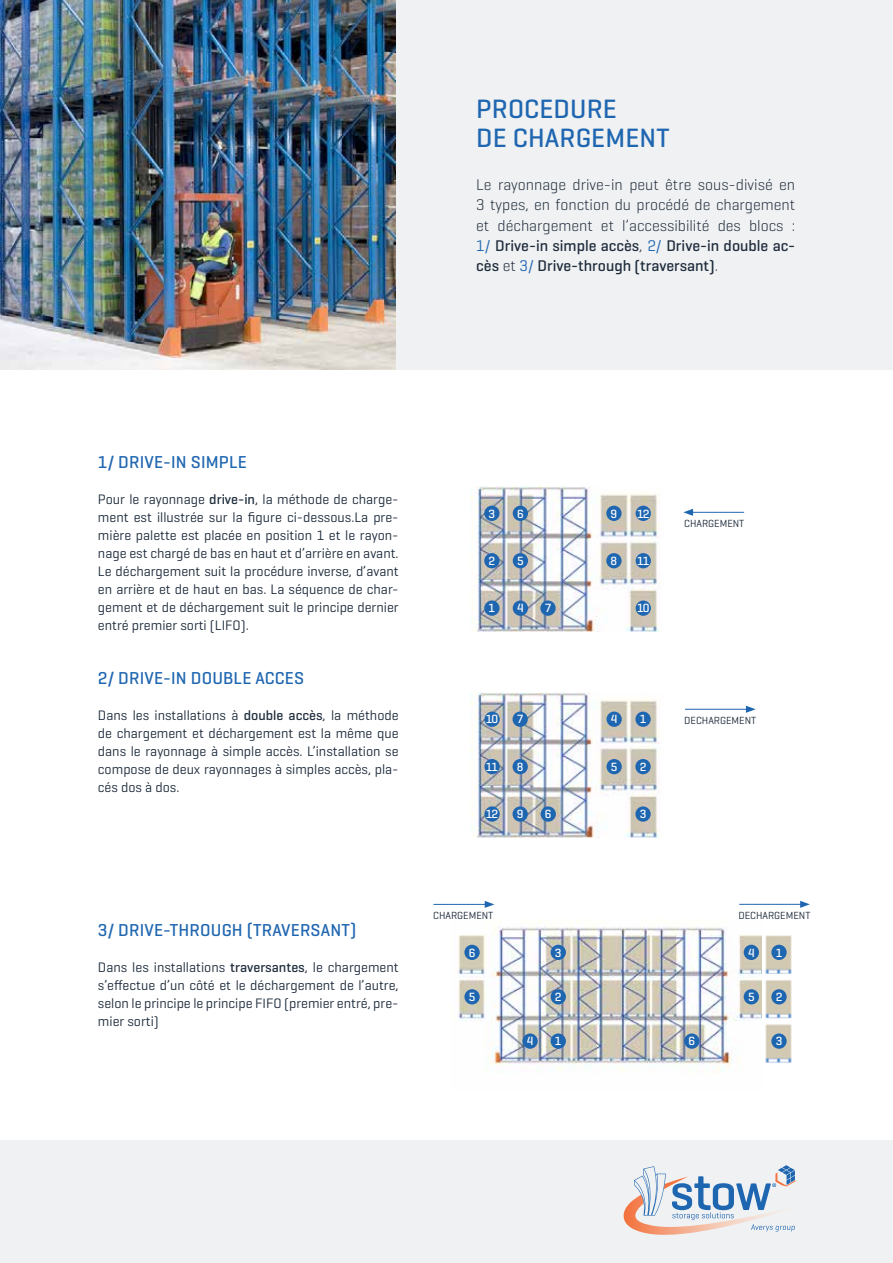
<style>
.page{position:relative;width:893px;height:1263px;background:#fff}
.page>*{position:absolute;margin:0;border:0;box-sizing:border-box;transform-origin:0 0}
.t1{font:500 27px/29.2px "Geogrotesque";letter-spacing:.005em;color:#1f66b1}
.t2{font:500 17.55px "Geogrotesque";letter-spacing:.01em;color:#1f66b1}
.t3{font:300 15.75px/20.2px "Geogrotesque";color:#1d2b3b;text-align:justify}
.t4{font:13.95px/18px "Geogrotesque";color:#1d2b3b;text-align:justify}
.t5{font:500 12.15px "Geogrotesque";letter-spacing:-.075em;color:#fff}
.t6{font:10.5px "Geogrotesque";color:#1d2b3b}
.s1{font-weight:400;color:#1f66b1}
.s2{font-weight:500}
</style>
<div class="page">
<div style="left:0;top:1140px;width:893px;height:123px;background:#f0f1f2"></div>
<svg style="left:623px;top:1165px;width:173px;height:70px"></svg>
<hr style="left:0;top:0;width:1px;height:370px;background:#1f66b1">
<div style="left:1px;top:0;width:892px;height:370px;background:#f0f1f2"></div>
<img style="left:0;top:0;width:396px;height:369px">
<img style="left:458px;top:919px;width:304px;height:154px">
<img style="left:765px;top:935px;width:27px;height:128px">
<div style="left:464px;top:945px;width:16px;height:15px;background:#1f66b1;border-radius:50%"></div>
<div style="left:551px;top:945px;width:15px;height:15px;background:#1f66b1;border-radius:50%"></div>
<div style="left:771px;top:945px;width:16px;height:15px;background:#1f66b1;border-radius:50%"></div>
<div style="left:744px;top:945px;width:15px;height:15px;background:#1f66b1;border-radius:50%"></div>
<div style="left:464px;top:989px;width:16px;height:15px;background:#1f66b1;border-radius:50%"></div>
<div style="left:551px;top:989px;width:15px;height:15px;background:#1f66b1;border-radius:50%"></div>
<div style="left:771px;top:989px;width:16px;height:15px;background:#1f66b1;border-radius:50%"></div>
<div style="left:744px;top:989px;width:15px;height:15px;background:#1f66b1;border-radius:50%"></div>
<div style="left:551px;top:1033px;width:15px;height:16px;background:#1f66b1;border-radius:50%"></div>
<div style="left:771px;top:1033px;width:16px;height:16px;background:#1f66b1;border-radius:50%"></div>
<div style="left:684px;top:1033px;width:15px;height:16px;background:#1f66b1;border-radius:50%"></div>
<div style="left:522px;top:1033px;width:16px;height:16px;background:#1f66b1;border-radius:50%"></div>
<hr style="left:739px;top:904px;width:63px;height:1px;background:#1f66b1">
<svg style="left:800px;top:901px;width:10px;height:7px"></svg>
<hr style="left:433px;top:904px;width:54px;height:1px;background:#1f66b1">
<svg style="left:485px;top:901px;width:9px;height:7px"></svg>
<hr style="left:691px;top:512px;width:53px;height:1px;background:#1f66b1">
<svg style="left:683px;top:509px;width:10px;height:7px"></svg>
<img style="left:470px;top:486px;width:190px;height:145px">
<div style="left:484px;top:506px;width:16px;height:15px;background:#1f66b1;border-radius:50%"></div>
<div style="left:636px;top:506px;width:15px;height:15px;background:#1f66b1;border-radius:50%"></div>
<div style="left:513px;top:506px;width:15px;height:15px;background:#1f66b1;border-radius:50%"></div>
<div style="left:606px;top:506px;width:16px;height:15px;background:#1f66b1;border-radius:50%"></div>
<div style="left:484px;top:553px;width:16px;height:15px;background:#1f66b1;border-radius:50%"></div>
<div style="left:636px;top:553px;width:15px;height:15px;background:#1f66b1;border-radius:50%"></div>
<div style="left:513px;top:553px;width:15px;height:15px;background:#1f66b1;border-radius:50%"></div>
<div style="left:606px;top:553px;width:16px;height:15px;background:#1f66b1;border-radius:50%"></div>
<div style="left:484px;top:600px;width:16px;height:16px;background:#1f66b1;border-radius:50%"></div>
<div style="left:636px;top:600px;width:15px;height:16px;background:#1f66b1;border-radius:50%"></div>
<div style="left:513px;top:600px;width:15px;height:16px;background:#1f66b1;border-radius:50%"></div>
<div style="left:540px;top:600px;width:16px;height:16px;background:#1f66b1;border-radius:50%"></div>
<hr style="left:685px;top:709px;width:63px;height:1px;background:#1f66b1">
<svg style="left:746px;top:706px;width:10px;height:7px"></svg>
<img style="left:470px;top:692px;width:190px;height:145px">
<div style="left:635px;top:711px;width:16px;height:16px;background:#1f66b1;border-radius:50%"></div>
<div style="left:606px;top:711px;width:16px;height:16px;background:#1f66b1;border-radius:50%"></div>
<div style="left:512px;top:711px;width:16px;height:16px;background:#1f66b1;border-radius:50%"></div>
<div style="left:484px;top:711px;width:16px;height:16px;background:#1f66b1;border-radius:50%"></div>
<div style="left:635px;top:759px;width:16px;height:15px;background:#1f66b1;border-radius:50%"></div>
<div style="left:606px;top:759px;width:16px;height:15px;background:#1f66b1;border-radius:50%"></div>
<div style="left:512px;top:759px;width:16px;height:15px;background:#1f66b1;border-radius:50%"></div>
<div style="left:484px;top:759px;width:16px;height:15px;background:#1f66b1;border-radius:50%"></div>
<div style="left:635px;top:806px;width:16px;height:16px;background:#1f66b1;border-radius:50%"></div>
<div style="left:512px;top:806px;width:16px;height:16px;background:#1f66b1;border-radius:50%"></div>
<div style="left:541px;top:806px;width:15px;height:16px;background:#1f66b1;border-radius:50%"></div>
<div style="left:484px;top:806px;width:16px;height:16px;background:#1f66b1;border-radius:50%"></div>
<h1 class="t1" style="left:476px;top:94px;width:32px">PROCE</h1>
<h1 class="t1" style="left:476px;top:94px;width:110px;text-indent:77px">DURE<br>DE CHARGEMENT</h1>
<p class="t3" style="left:476px;top:174px;width:320px">Le rayonnage drive-in peut être sous-divisé en 3 types, en fonction du procédé de chargement et déchargement et l’accessibilité des blocs :<br><span class="s1">1/</span> <span class="s2">Drive-in simple accès</span>, <span class="s1">2/</span> <span class="s2">Drive-in double ac&shy;cès</span> et <span class="s1">3/</span> <span class="s2">Drive-through (traversant)</span>.</p>
<p class="t2" style="left:98px;top:451px;width:41px">1/ DRIVE</p>
<p class="t2" style="left:163px;top:451px;width:75px">-IN SIMPLE</p>
<p class="t4" style="left:98px;top:490px;width:302px">Pour le rayonnage <span class="s2">drive-in</span>, la méthode de charge&shy;ment est illustrée sur la figure ci-dessous.La pre&shy;mière palette est placée en position 1 et le rayon&shy;nage est chargé de bas en haut et d’arrière en avant.<br>Le déchargement suit la procédure inverse, d’avant en arrière et de haut en bas. La séquence de char&shy;gement et de déchargement suit le principe dernier entré premier sorti (LIFO).</p>
<p class="t2" style="left:98px;top:667px;width:41px">2/ DRIVE</p>
<p class="t2" style="left:163px;top:667px;width:103px">-IN DOUBLE ACCES</p>
<p class="t4" style="left:98px;top:706px;width:302px">Dans les installations à <span class="s2">double accès</span>, la méthode de chargement et déchargement est la même que dans le rayonnage à simple accès. L’installation se compose de deux rayonnages à simples accès, pla&shy;cés dos à dos.</p>
<p class="t5" style="left:489px;top:506px;width:8px">3</p>
<p class="t5" style="left:517px;top:506px;width:8px">6</p>
<p class="t5" style="left:611px;top:506px;width:8px">9</p>
<p class="t5" style="left:637px;top:506px;width:14px">12</p>
<p class="t5" style="left:489px;top:553px;width:8px">2</p>
<p class="t5" style="left:517px;top:553px;width:8px">5</p>
<p class="t5" style="left:611px;top:553px;width:8px">8</p>
<p class="t5" style="left:637px;top:553px;width:14px">11</p>
<p class="t5" style="left:489px;top:601px;width:8px">1</p>
<p class="t5" style="left:517px;top:601px;width:8px">4</p>
<p class="t5" style="left:545px;top:601px;width:8px">7</p>
<p class="t5" style="left:637px;top:601px;width:14px">10</p>
<p class="t6" style="left:684px;top:517px;width:62px">CHARGEMENT</p>
<p class="t5" style="left:486px;top:712px;width:14px">10</p>
<p class="t5" style="left:517px;top:712px;width:8px">7</p>
<p class="t5" style="left:611px;top:712px;width:8px">4</p>
<p class="t5" style="left:640px;top:712px;width:8px">1</p>
<p class="t6" style="left:684px;top:714px;width:74px">DECHARGEMENT</p>
<p class="t5" style="left:486px;top:759px;width:14px">11</p>
<p class="t5" style="left:517px;top:759px;width:8px">8</p>
<p class="t5" style="left:611px;top:759px;width:8px">5</p>
<p class="t5" style="left:640px;top:759px;width:8px">2</p>
<p class="t5" style="left:486px;top:806px;width:14px">12</p>
<p class="t5" style="left:517px;top:806px;width:8px">9</p>
<p class="t5" style="left:545px;top:806px;width:8px">6</p>
<p class="t5" style="left:640px;top:806px;width:8px">3</p>
<p class="t2" style="left:98px;top:919px;width:41px">3/ DRIVE</p>
<p class="t2" style="left:163px;top:919px;width:38px">-THROUG</p>
<p class="t2" style="left:232px;top:919px;width:32px">H (TRAVERSANT</p>
<p class="t2" style="left:350px;top:918px;width:8px">)</p>
<p class="t4" style="left:98px;top:958px;width:302px">Dans les installations <span class="s2">traversantes</span>, le chargement s’effectue d’un côté et le déchargement de l’autre, selon le principe le principe FIFO (premier entré, pre&shy;mier sorti)</p>
<p class="t6" style="left:433px;top:909px;width:62px">CHARGEMENT</p>
<p class="t6" style="left:738px;top:909px;width:74px">DECHARGEMENT</p>
<p class="t5" style="left:469px;top:945px;width:8px">6</p>
<p class="t5" style="left:555px;top:945px;width:8px">3</p>
<p class="t5" style="left:748px;top:945px;width:8px">4</p>
<p class="t5" style="left:776px;top:945px;width:8px">1</p>
<p class="t5" style="left:469px;top:989px;width:8px">5</p>
<p class="t5" style="left:555px;top:989px;width:8px">2</p>
<p class="t5" style="left:748px;top:989px;width:8px">5</p>
<p class="t5" style="left:776px;top:989px;width:8px">2</p>
<p class="t5" style="left:527px;top:1034px;width:8px">4</p>
<p class="t5" style="left:555px;top:1034px;width:8px">1</p>
<p class="t5" style="left:688px;top:1034px;width:8px">6</p>
<p class="t5" style="left:776px;top:1034px;width:8px">3</p>
</div>
